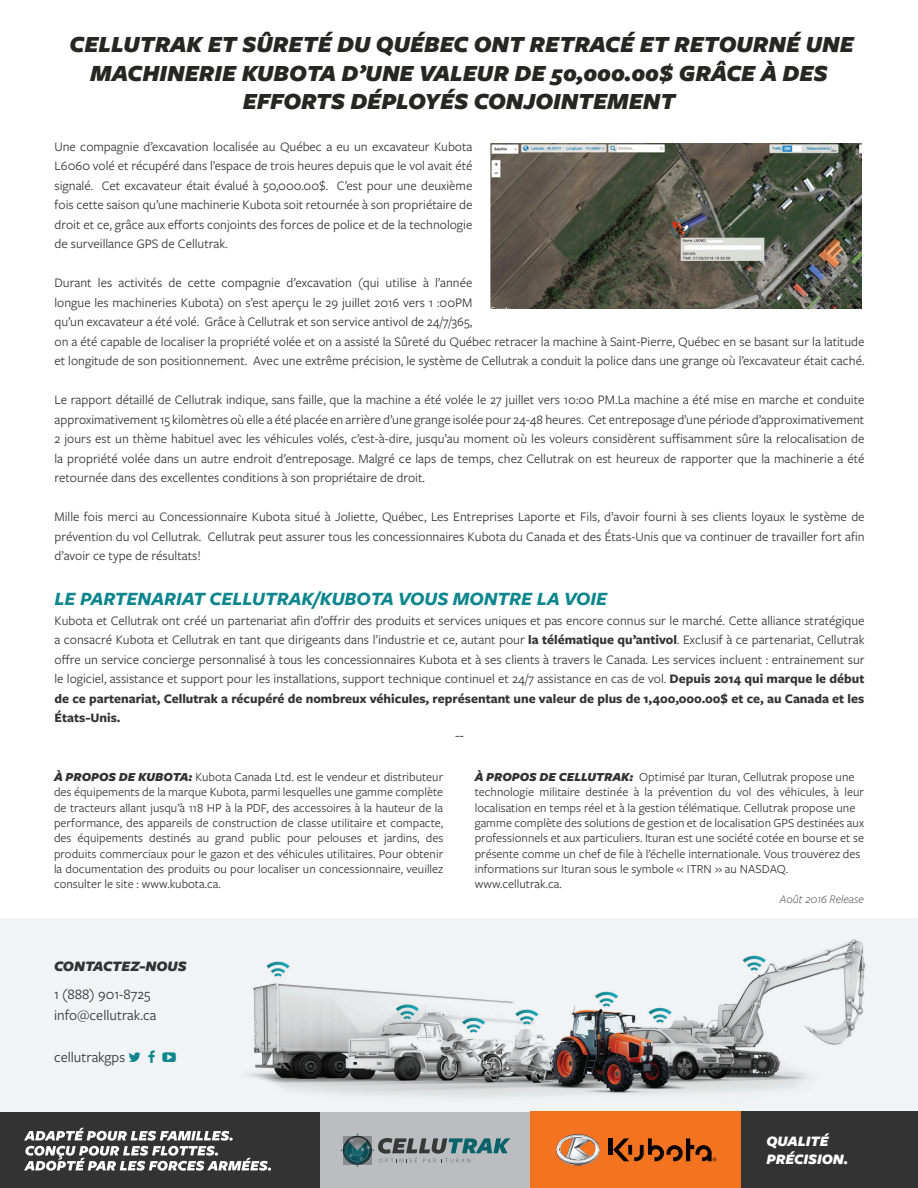
<style>
.page{position:relative;width:918px;height:1188px;background:#fff}
.page>*{position:absolute;margin:0;border:0;box-sizing:border-box;transform-origin:0 0}
.t1{font:italic 900 24px/28.8px "Freight Sans Pro";color:#262725;text-align:center}
.t2{font:italic 700 19.5px "Freight Sans Pro";color:#0d868d}
.t3{font:15px "Freight Sans Pro";color:#333}
.t4{font:italic 900 15px "Freight Sans Pro";color:#fff}
.t5{font:italic 900 15px "Freight Sans Pro";color:#333}
.t6{font:13.5px/19.5px "Freight Sans Pro";color:#333;text-align:justify}
.t7{font:12.75px/15.3px "Freight Sans Pro";color:#333;text-align:justify}
.t8{font:italic 300 12px "Freight Sans Pro";color:#333}
.s1{font-weight:700}
.s2{font-weight:900;font-style:italic}
</style>
<div class="page">
<div style="left:0;top:1112px;width:320px;height:76px;background:#323332"></div>
<div style="left:320px;top:1112px;width:211px;height:76px;background:#bcbdc0"></div>
<svg style="left:340px;top:1133px;width:171px;height:34px"></svg>
<svg style="left:24px;top:1128px;width:247px;height:43px"></svg>
<div style="left:0;top:919px;width:918px;height:193px;background:#f2f3f4"></div>
<img style="left:247px;top:939px;width:640px;height:173px">
<div style="left:530px;top:1112px;width:211px;height:76px;background:#f47321"></div>
<div style="left:741px;top:1112px;width:177px;height:76px;background:#323332"></div>
<hr style="left:608px;top:1138px;width:4px;height:17px;background:#080302">
<svg style="left:613px;top:1138px;width:103px;height:23px"></svg>
<svg style="left:556px;top:1134px;width:44px;height:31px"></svg>
<img style="left:491px;top:144px;width:370px;height:165px">
<p class="t1" style="left:70px;top:29px;width:786px">CELLUTRAK ET SÛRETÉ DU QUÉBEC ONT RETRACÉ ET RETOURNÉ UNE<br>MACHINERIE KUBOTA D’UNE VALEUR DE 50,000.00$ GRÂCE À DES<br>EFFORTS DÉPLOYÉS CONJOINTEMENT</p>
<p class="t6" style="left:55px;top:136px;width:420px">Une compagnie d’excavation localisée au Québec a eu un excavateur Kubota L6060 volé et récupéré dans l’espace de trois heures depuis que le vol avait été signalé. Cet excavateur était évalué à 50,000.00$. C’est pour une deuxième fois cette saison qu’une machinerie Kubota soit retournée à son propriétaire de droit et ce, grâce aux efforts conjoints des forces de police et de la technologie de surveillance GPS de Cellutrak.</p>
<p class="t6" style="left:55px;top:272px;width:812px;text-align:left">Durant les activités de cette compagnie d’excavation (qui utilise à l’année<br>longue les machineries Kubota) on s’est aperçu le 29 juillet 2016 vers 1 :00PM<br>qu’un excavateur a été volé. Grâce à Cellutrak et son service antivol de 24/7/365,<br>on a été capable de localiser la propriété volée et on a assisté la Sûreté du Québec retracer la machine à Saint-Pierre, Québec en se basant sur la latitude et longitude de son positionnement. Avec une extrême précision, le système de Cellutrak a conduit la police dans une grange où l’excavateur était caché.</p>
<p class="t6" style="left:55px;top:389px;width:812px">Le rapport détaillé de Cellutrak indique, sans faille, que la machine a été volée le 27 juillet vers 10:00 PM.La machine a été mise en marche et conduite approximativement 15 kilomètres où elle a été placée en arrière d’une grange isolée pour 24-48 heures. Cet entreposage d’une période d’approximativement 2 jours est un thème habituel avec les véhicules volés, c’est-à-dire, jusqu’au moment où les voleurs considèrent suffisamment sûre la relocalisation de la propriété volée dans un autre endroit d’entreposage. Malgré ce laps de temps, chez Cellutrak on est heureux de rapporter que la machinerie a été retournée dans des excellentes conditions à son propriétaire de droit.</p>
<p class="t6" style="left:55px;top:506px;width:812px">Mille fois merci au Concessionnaire Kubota situé à Joliette, Québec, Les Entreprises Laporte et Fils, d’avoir fourni à ses clients loyaux le système de prévention du vol Cellutrak. Cellutrak peut assurer tous les concessionnaires Kubota du Canada et des États-Unis que va continuer de travailler fort afin d’avoir ce type de résultats!</p>
<p class="t2" style="left:55px;top:585px;width:554px">LE PARTENARIAT CELLUTRAK/KUBOTA VOUS MONTRE LA VOIE</p>
<p class="t6" style="left:55px;top:610px;width:812px">Kubota et Cellutrak ont créé un partenariat afin d’offrir des produits et services uniques et pas encore connus sur le marché. Cette alliance stratégique a consacré Kubota et Cellutrak en tant que dirigeants dans l’industrie et ce, autant pour <span class="s1">la télématique qu’antivol</span>. Exclusif à ce partenariat, Cellutrak offre un service concierge personnalisé à tous les concessionnaires Kubota et à ses clients à travers le Canada. Les services incluent : entrainement sur le logiciel, assistance et support pour les installations, support technique continuel et 24/7 assistance en cas de vol. <span class="s1">Depuis 2014 qui marque le début de ce partenariat, Cellutrak a récupéré de nombreux véhicules, représentant une valeur de plus de 1,400,000.00$ et ce, au Canada et les États-Unis.</span></p>
<p class="t3" style="left:455px;top:725px;width:10px">--</p>
<p class="t7" style="left:54px;top:769px;width:391px"><span class="s2">À PROPOS DE KUBOTA:</span> Kubota Canada Ltd. est le vendeur et distributeur des équipements de la marque Kubota, parmi lesquelles une gamme complète de tracteurs allant jusqu’à 118 HP à la PDF, des accessoires à la hauteur de la performance, des appareils de construction de classe utilitaire et compacte, des équipements destinés au grand public pour pelouses et jardins, des produits commerciaux pour le gazon et des véhicules utilitaires. Pour obtenir la documentation des produits ou pour localiser un concessionnaire, veuillez consulter le site : www.kubota.ca.</p>
<p class="t7" style="left:475px;top:769px;width:381px"><span class="s2">À PROPOS DE CELLUTRAK:</span> Optimisé par Ituran, Cellutrak propose une</p>
<p class="t7" style="left:475px;top:784px;width:391px">technologie militaire destinée à la prévention du vol des véhicules, à leur localisation en temps réel et à la gestion télématique. Cellutrak propose une</p>
<p class="t7" style="left:475px;top:815px;width:391px">gamme complète des solutions de gestion et de localisation GPS destinées aux</p>
<p class="t7" style="left:475px;top:830px;width:391px">professionnels et aux particuliers. Ituran est une société cotée en bourse et se</p>
<p class="t7" style="left:475px;top:845px;width:387px">présente comme un chef de file à l’échelle internationale. Vous trouverez des</p>
<p class="t7" style="left:475px;top:861px;width:315px">informations sur Ituran sous le symbole « ITRN » au NASDAQ.</p>
<p class="t7" style="left:475px;top:876px;width:89px">www.cellutrak.ca.</p>
<p class="t5" style="left:54px;top:956px;width:134px">CONTACTEZ-NOUS</p>
<p class="t3" style="left:54px;top:984px;width:98px">1 (888) 901-8725</p>
<p class="t3" style="left:54px;top:1005px;width:104px">info@cellutrak.ca</p>
<p class="t3" style="left:54px;top:1047px;width:73px">cellutrakgps</p>
<p class="t8" style="left:780px;top:892px;width:86px">Août 2016 Release</p>
<p class="t4" style="left:766px;top:1131px;width:64px">QUALITÉ</p>
<p class="t4" style="left:766px;top:1149px;width:83px">PRÉCISION.</p>
</div>
